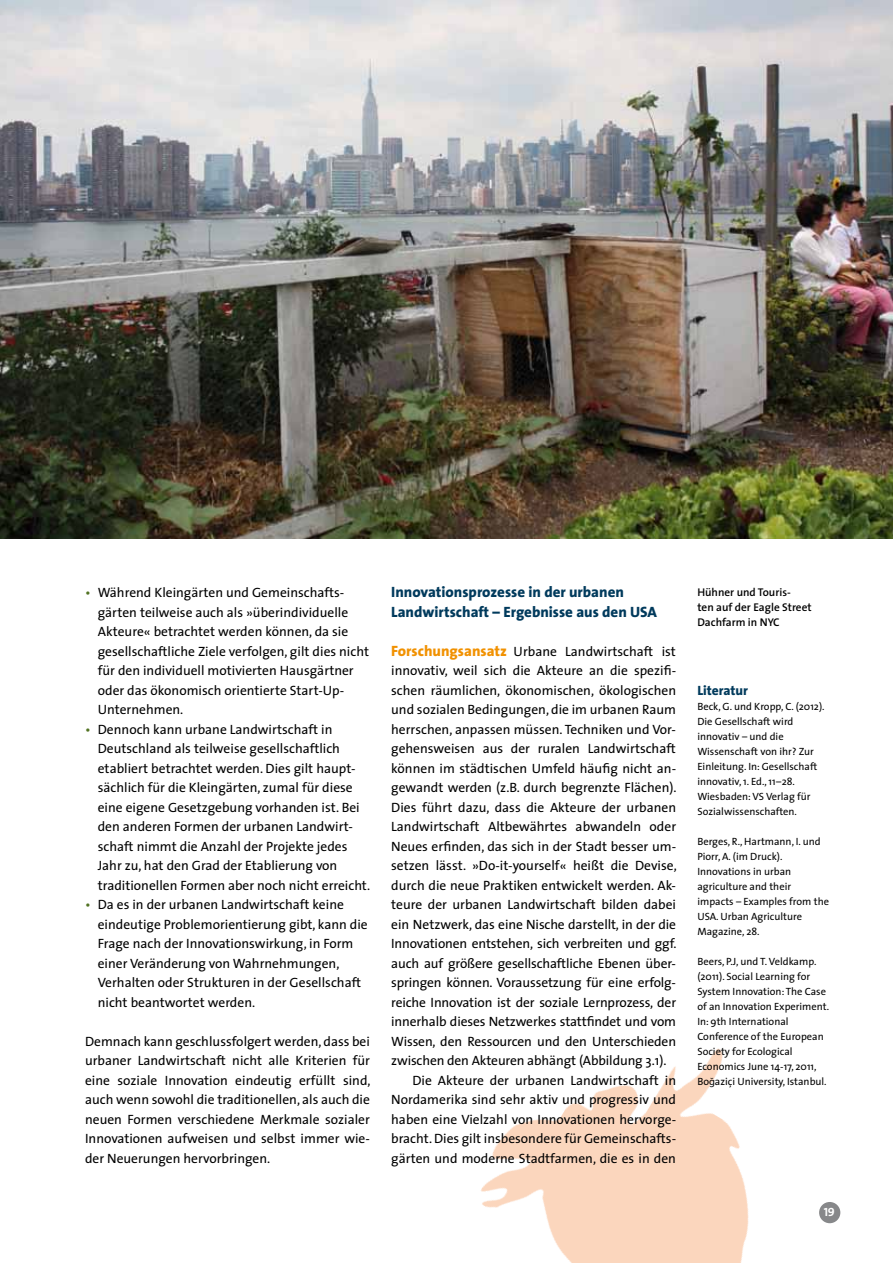
<style>
.page{position:relative;width:893px;height:1263px;background:#fff}
.page>*{position:absolute;margin:0;border:0;box-sizing:border-box;transform-origin:0 0}
.t1{font:800 15px/19.5px "The Sans";color:#003a5c}
.t2{font:13.5px/19.5px "The Sans";color:#000}
.t3{font:800 13.5px "The Sans";color:#003a5c}
.t4{font:12px "The Sans Bold Caps";color:#fff}
.t5{font:600 11.25px/15px "The Sans";color:#000}
.t6{font:10.5px/15px "The Sans";color:#000}
.s1{color:#527323}
.s2{font-weight:800;font-size:15px;color:#f19100}
.s3{font-family:"Myriad Pro"}
</style>
<div class="page">
<img style="left:481px;top:1048px;width:360px;height:215px">
<img style="left:0;top:0;width:893px;height:539px">
<p class="t2" style="left:98px;top:583px;width:273px;text-indent:-13px"><span class="s1">•</span> Während Kleingärten und Gemeinschafts&shy;gärten teilweise auch als »überindividuelle Akteure« betrachtet werden können, da sie gesellschaftliche Ziele verfolgen, gilt dies nicht für den individuell motivierten Hausgärtner oder das ökonomisch orientierte Start-Up-Unternehmen.</p>
<p class="t2" style="left:98px;top:719px;width:274px;text-indent:-13px"><span class="s1">•</span> Dennoch kann urbane Landwirtschaft in Deutschland als teilweise gesellschaftlich etabliert betrachtet werden. Dies gilt haupt&shy;sächlich für die Kleingärten, zumal für diese eine eigene Gesetzgebung vorhanden ist. Bei den anderen Formen der urbanen Landwirt&shy;schaft nimmt die Anzahl der Projekte jedes Jahr zu, hat den Grad der Etablierung von traditionellen Formen aber noch nicht erreicht.</p>
<p class="t2" style="left:98px;top:895px;width:271px;text-indent:-13px"><span class="s1">•</span> Da es in der urbanen Landwirtschaft keine eindeutige Problemorientierung gibt, kann die Frage nach der Innovationswirkung, in Form einer Veränderung von Wahrnehmungen, Verhalten oder Strukturen in der Gesellschaft nicht beantwortet werden.</p>
<p class="t2" style="left:85px;top:1031px;width:287px;text-align:justify">Demnach kann geschlussfolgert werden, dass bei urbaner Landwirtschaft nicht alle Kriterien für eine soziale Innovation eindeutig erfüllt sind, auch wenn sowohl die traditionellen, als auch die neuen Formen verschiedene Merkmale sozialer Innovationen aufweisen und selbst immer wie&shy;der Neuerungen hervorbringen.</p>
<p class="t1" style="left:391px;top:582px;width:267px">Innovationsprozesse in der urbanen<br>Landwirtschaft – Ergebnisse aus den USA</p>
<p class="t2" style="left:391px;top:641px;width:286px"><span class="s2">Forschungsansatz</span> Urbane Landwirtschaft ist</p>
<p class="t2" style="left:391px;top:661px;width:286px">innovativ, weil sich die Akteure an die spezifi-</p>
<p class="t2" style="left:391px;top:680px;width:286px">schen räumlichen, ökonomischen, ökologischen</p>
<p class="t2" style="left:391px;top:700px;width:286px">und sozialen Bedingungen, die im urbanen Raum</p>
<p class="t2" style="left:391px;top:719px;width:286px">herrschen, anpassen müssen. Techniken und Vor-</p>
<p class="t2" style="left:391px;top:739px;width:286px">gehensweisen aus der ruralen Landwirtschaft</p>
<p class="t2" style="left:391px;top:758px;width:286px">können im städtischen Umfeld häufig nicht an-</p>
<p class="t2" style="left:391px;top:778px;width:287px">gewandt werden (z.B. durch begrenzte Flächen).</p>
<p class="t2" style="left:391px;top:797px;width:286px">Dies führt dazu, dass die Akteure der urbanen</p>
<p class="t2" style="left:391px;top:817px;width:286px">Landwirtschaft Altbewährtes abwandeln oder</p>
<p class="t2" style="left:391px;top:836px;width:286px">Neues erfinden, das sich in der Stadt besser um-</p>
<p class="t2" style="left:391px;top:856px;width:287px">setzen lässt. »Do-it-yourself« heißt die Devise,</p>
<p class="t2" style="left:391px;top:875px;width:286px">durch die neue Praktiken entwickelt werden. Ak-</p>
<p class="t2" style="left:391px;top:895px;width:286px">teure der urbanen Landwirtschaft bilden dabei</p>
<p class="t2" style="left:391px;top:914px;width:286px">ein Netzwerk, das eine Nische darstellt, in der die</p>
<p class="t2" style="left:391px;top:934px;width:287px">Innovationen entstehen, sich verbreiten und ggf.</p>
<p class="t2" style="left:391px;top:953px;width:286px">auch auf größere gesellschaftliche Ebenen über-</p>
<p class="t2" style="left:391px;top:973px;width:286px">springen können. Voraussetzung für eine erfolg-</p>
<p class="t2" style="left:391px;top:992px;width:286px">reiche Innovation ist der soziale Lernprozess, der</p>
<p class="t2" style="left:391px;top:1011px;width:286px">innerhalb dieses Netzwerkes stattfindet und vom</p>
<p class="t2" style="left:391px;top:1031px;width:286px">Wissen, den Ressourcen und den Unterschieden</p>
<p class="t2" style="left:391px;top:1050px;width:277px">zwischen den Akteuren abhängt (Abbildung 3.1).</p>
<p class="t2" style="left:412px;top:1070px;width:265px">Die Akteure der urbanen Landwirtschaft in</p>
<p class="t2" style="left:391px;top:1089px;width:286px">Nordamerika sind sehr aktiv und progressiv und</p>
<p class="t2" style="left:391px;top:1109px;width:286px">haben eine Vielzahl von Innovationen hervorge-</p>
<p class="t2" style="left:391px;top:1128px;width:286px">bracht. Dies gilt insbesondere für Gemeinschafts-</p>
<p class="t2" style="left:391px;top:1148px;width:286px">gärten und moderne Stadtfarmen, die es in den</p>
<p class="t5" style="left:697px;top:584px;width:116px">Hühner und Touris-<br>ten auf der Eagle Street<br>Dachfarm in NYC</p>
<p class="t3" style="left:697px;top:679px;width:52px">Literatur</p>
<p class="t6" style="left:697px;top:698px;width:129px">Beck, G. und Kropp, C. (2012).<br>Die Gesellschaft wird innovativ – und die<br>Wissenschaft von ihr? Zur<br>Einleitung. In: Gesellschaft innovativ, 1. Ed., 11–28.<br>Wiesbaden: VS Verlag für<br>Sozialwissenschaften.</p>
<p class="t6" style="left:697px;top:833px;width:133px">Berges, R., Hartmann, I. und<br>Piorr, A. (im Druck).<br>Innovations in urban agriculture and their impacts – Examples from the<br>USA. Urban Agriculture<br>Magazine, 28.</p>
<p class="t6" style="left:697px;top:954px;width:133px">Beers, P.J, und T. Veldkamp. (2011). Social Learning for<br>System Innovation: The Case of an Innovation Experiment.<br>In: 9th International<br>Conference of the European<br>Society for Ecological<br>Economics June 14-17, 2011,<br>Bo<span class="s3">ğ</span>aziçi University, Istanbul.</p>
<p class="t4" style="left:824px;top:1202px;width:13px">19</p>
</div>
